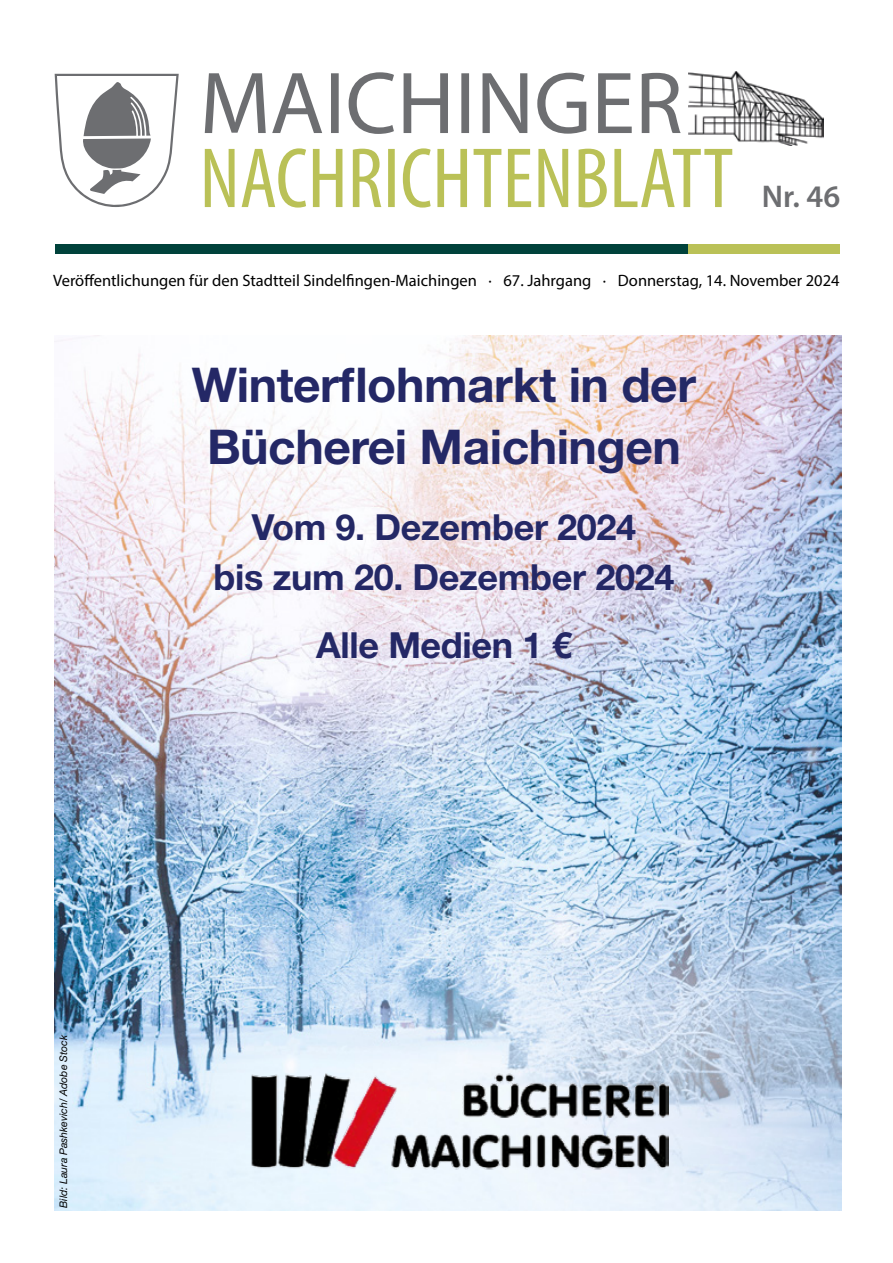
<style>
.page{position:relative;width:893px;height:1263px;background:#fff}
.page>*{position:absolute;margin:0;border:0;box-sizing:border-box;transform-origin:0 0}
.t1{font:700 48px "Helvetica Neue LT Std";letter-spacing:-.01em;color:#242866}
.t2{font:700 36px "Helvetica Neue LT Std";letter-spacing:-.01em;color:#242866}
.t3{font:600 31.5px "Myriad Pro";color:#6d6e71}
.t4{font:16.5px "Myriad Pro";color:#000}
.Bildunterschrift{font:italic 10.5px "Helvetica Neue LT Std";color:#000}
</style>
<div class="page">
<svg style="left:55px;top:74px;width:124px;height:133px"></svg>
<svg style="left:205px;top:73px;width:61px;height:60px"></svg>
<svg style="left:272px;top:73px;width:67px;height:60px"></svg>
<svg style="left:349px;top:72px;width:45px;height:62px"></svg>
<svg style="left:404px;top:73px;width:65px;height:60px"></svg>
<svg style="left:483px;top:73px;width:44px;height:60px"></svg>
<svg style="left:537px;top:73px;width:49px;height:61px"></svg>
<svg style="left:598px;top:73px;width:34px;height:60px"></svg>
<svg style="left:642px;top:73px;width:39px;height:60px"></svg>
<svg style="left:205px;top:149px;width:30px;height:58px"></svg>
<svg style="left:242px;top:148px;width:64px;height:60px"></svg>
<svg style="left:313px;top:149px;width:29px;height:58px"></svg>
<svg style="left:353px;top:149px;width:42px;height:58px"></svg>
<svg style="left:403px;top:148px;width:28px;height:60px"></svg>
<svg style="left:437px;top:149px;width:30px;height:58px"></svg>
<svg style="left:474px;top:149px;width:27px;height:58px"></svg>
<svg style="left:508px;top:149px;width:23px;height:58px"></svg>
<svg style="left:538px;top:149px;width:30px;height:58px"></svg>
<svg style="left:579px;top:149px;width:28px;height:58px"></svg>
<svg style="left:614px;top:149px;width:118px;height:58px"></svg>
<div style="left:55px;top:244px;width:634px;height:10px;background:#00423b"></div>
<div style="left:689px;top:244px;width:151px;height:10px;background:#bac157"></div>
<img style="left:689px;top:71px;width:135px;height:74px">
<img style="left:55px;top:336px;width:786px;height:875px">
<img style="left:227px;top:1071px;width:441px;height:110px">
<h3 class="t3" style="left:762px;top:176px;width:80px">Nr. 46</h3>
<p class="t4" style="left:53px;top:270px;width:788px">Veröffentlichungen für den Stadtteil Sindelfingen-Maichingen · 67. Jahrgang · Donnerstag, 14. November 2024</p>
<p class="t1" style="left:192px;top:355px;width:506px">Winterflohmarkt in der</p>
<p class="t1" style="left:207px;top:418px;width:475px">Bücherei Maichingen</p>
<p class="t2" style="left:252px;top:505px;width:386px">Vom 9. Dezember 2024</p>
<p class="t2" style="left:214px;top:555px;width:462px">bis zum 20. Dezember 2024</p>
<p class="Bildunterschrift" style="left:57px;top:1208px;width:175px;rotate:-90deg">Bild: Laura Pashkevich/ Adobe Stock</p>
<p class="t2" style="left:316px;top:623px;width:257px">Alle Medien 1 €</p>
</div>
